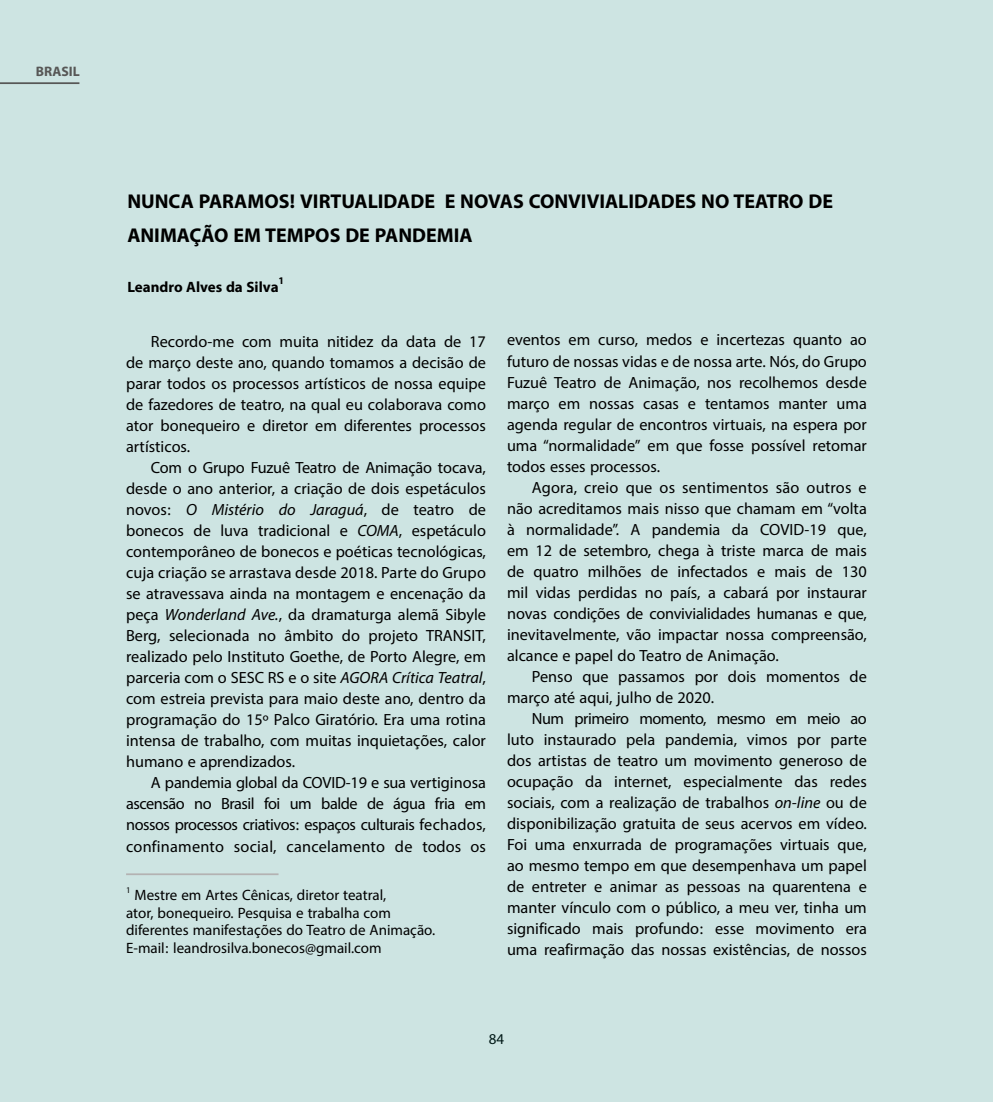
<style>
.page{position:relative;width:993px;height:1102px;background:#fff}
.page>*{position:absolute;margin:0;border:0;box-sizing:border-box;transform-origin:0 0}
.t1{font:700 28px/33.6px "Myriad Arabic";color:#000}
.t2{font:22.75px/21px "Myriad Arabic";color:#000;text-align:justify}
.t3{font:21px/17.5px "Myriad Arabic";color:#000}
.t4{font:700 21px "Myriad Arabic";color:#000}
.t5{font:700 19.25px "Myriad Arabic";color:#575756}
.s1{font-style:italic}
</style>
<div class="page">
<div style="left:0;top:0;width:992px;height:1101px;background:#cde4e2"></div>
<hr style="left:0;top:82px;width:79px;height:2px;background:#575756">
<hr style="left:126px;top:873px;width:152px;height:2px;background:#b3b2b2">
<p class="t5" style="left:36px;top:58px;width:45px">BRASIL</p>
<p class="t1" style="left:127px;top:182px;width:707px">NUNCA PARAMOS! VIRTUALIDADE E NOVAS CONVIVIALIDADES NO TEATRO DE<br>ANIMAÇÃO EM TEMPOS DE PANDEMIA</p>
<p class="t4" style="left:127px;top:272px;width:158px">Leandro Alves da Silva<sup>1</sup></p>
<p class="t2" style="left:126px;top:331px;width:361px;text-indent:25px">Recordo-me com muita nitidez da data de 17 de março deste ano, quando tomamos a decisão de parar todos os processos artísticos de nossa equipe de fazedores de teatro, na qual eu colaborava como ator bonequeiro e diretor em diferentes processos artísticos.</p>
<p class="t2" style="left:126px;top:457px;width:361px;text-indent:25px">Com o Grupo Fuzuê Teatro de Animação tocava, desde o ano anterior, a criação de dois espetáculos novos: <span class="s1">O Mistério do Jaraguá</span>, de teatro de bonecos de luva tradicional e <span class="s1">COMA</span>, espetáculo contemporâneo de bonecos e poéticas tecnológicas, cuja criação se arrastava desde 2018. Parte do Grupo se atravessava ainda na montagem e encenação da peça <span class="s1">Wonderland Ave.</span>, da dramaturga alemã Sibyle Berg, selecionada no âmbito do projeto TRANSIT, realizado pelo Instituto Goethe, de Porto Alegre, em parceria com o SESC RS e o site <span class="s1">AGORA Crítica Teatral</span>, com estreia prevista para maio deste ano, dentro da programação do 15º Palco Giratório. Era uma rotina intensa de trabalho, com muitas inquietações, calor humano e aprendizados.</p>
<p class="t2" style="left:126px;top:772px;width:361px;text-indent:25px">A pandemia global da COVID-19 e sua vertiginosa ascensão no Brasil foi um balde de água fria em nossos processos criativos: espaços culturais fechados, confinamento social, cancelamento de todos os</p>
<p class="t3" style="left:126px;top:886px;width:310px"><sup>1</sup> Mestre em Artes Cênicas, diretor teatral,<br>ator, bonequeiro. Pesquisa e trabalha com diferentes manifestações do Teatro de Animação.<br>E-mail: leandrosilva.bonecos@gmail.com</p>
<p class="t2" style="left:507px;top:329px;width:361px">eventos em curso, medos e incertezas quanto ao futuro de nossas vidas e de nossa arte. Nós, do Grupo Fuzuê Teatro de Animação, nos recolhemos desde março em nossas casas e tentamos manter uma agenda regular de encontros virtuais, na espera por uma “normalidade” em que fosse possível retomar todos esses processos.</p>
<p class="t2" style="left:507px;top:476px;width:361px;text-indent:25px">Agora, creio que os sentimentos são outros e não acreditamos mais nisso que chamam em “volta à normalidade”. A pandemia da COVID-19 que, em 12 de setembro, chega à triste marca de mais de quatro milhões de infectados e mais de 130 mil vidas perdidas no país, a cabará por instaurar novas condições de convivialidades humanas e que, inevitavelmente, vão impactar nossa compreensão, alcance e papel do Teatro de Animação.</p>
<p class="t2" style="left:507px;top:665px;width:361px;text-indent:25px">Penso que passamos por dois momentos de março até aqui, julho de 2020.</p>
<p class="t2" style="left:507px;top:707px;width:361px;text-indent:25px">Num primeiro momento, mesmo em meio ao luto instaurado pela pandemia, vimos por parte dos artistas de teatro um movimento generoso de ocupação da internet, especialmente das redes sociais, com a realização de trabalhos <span class="s1">on-line</span> ou de disponibilização gratuita de seus acervos em vídeo.<br>Foi uma enxurrada de programações virtuais que, ao mesmo tempo em que desempenhava um papel de entreter e animar as pessoas na quarentena e manter vínculo com o público, a meu ver, tinha um significado mais profundo: esse movimento era uma reafirmação das nossas existências, de nossos</p>
<p class="t3" style="left:488px;top:1029px;width:17px">84</p>
</div>
